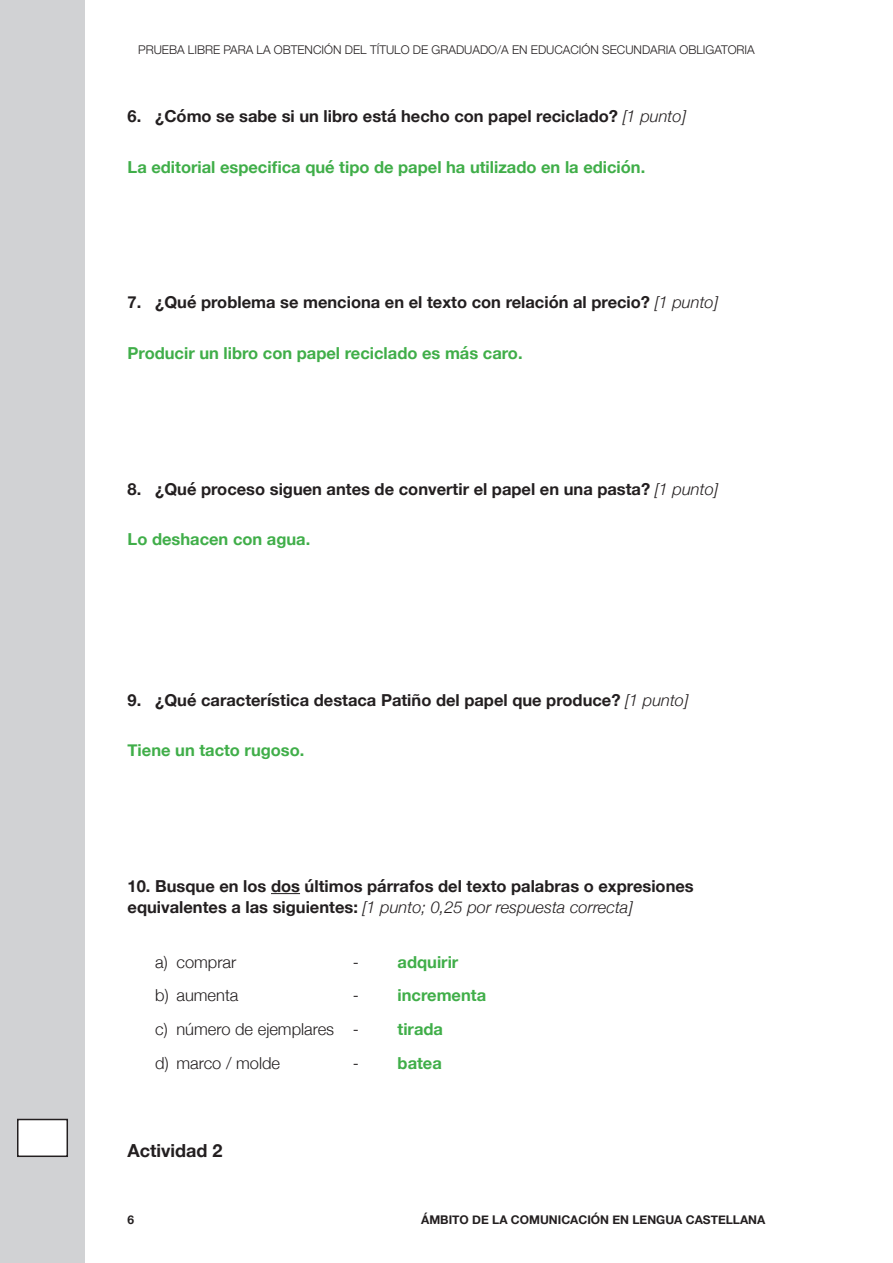
<style>
.page{position:relative;width:893px;height:1263px;background:#fff}
.page>*{position:absolute;margin:0;border:0;box-sizing:border-box;transform-origin:0 0}
.Text{font:700 18px "Helvetica Neue";color:#231f20}
.Pregunta{font:700 16.5px/21px "Helvetica Neue";color:#231f20}
.Pregunta-2{font:700 16.5px "Helvetica Neue";color:#40ae49}
.Subpregunta{font:300 16.5px "Helvetica Neue";color:#231f20}
.Subpregunta-2{font:700 16.5px "Helvetica Neue";color:#40ae49}
.t1{font:300 12px "Helvetica Neue";color:#231f20}
.t2{font:700 12px "Helvetica Neue";color:#231f20}
.s1{font-weight:300;font-style:italic}
.s2{font-weight:300;color:#231f20}
</style>
<div class="page">
<div style="left:0;top:0;width:85px;height:1263px;background:#d1d2d4"></div>
<svg style="left:271px;top:893px;width:29px;height:1px"></svg>
<div style="left:18px;top:1119px;width:49px;height:37px;background:#fff"></div>
<div style="left:17px;top:1119px;width:51px;height:38px;border:2px solid #231f20"></div>
<p class="t1" style="left:138px;top:40px;width:618px">PRUEBA LIBRE PARA LA OBTENCIÓN DEL TÍTULO DE GRADUADO/A EN EDUCACIÓN SECUNDARIA OBLIGATORIA</p>
<p class="Pregunta" style="left:128px;top:106px;width:560px">6. ¿Cómo se sabe si un libro está hecho con papel reciclado? <span class="s1">[1 punto]</span></p>
<p class="Pregunta-2" style="left:128px;top:154px;width:519px">La editorial especifica qué tipo de papel ha utilizado en la edición.</p>
<p class="Pregunta" style="left:128px;top:292px;width:592px">7. ¿Qué problema se menciona en el texto con relación al precio? <span class="s1">[1 punto]</span></p>
<p class="Pregunta-2" style="left:128px;top:340px;width:397px">Producir un libro con papel reciclado es más caro.</p>
<p class="Pregunta" style="left:128px;top:479px;width:592px">8. ¿Qué proceso siguen antes de convertir el papel en una pasta? <span class="s1">[1 punto]</span></p>
<p class="Pregunta-2" style="left:128px;top:526px;width:184px">Lo deshacen con agua.</p>
<p class="Pregunta" style="left:128px;top:690px;width:562px">9. ¿Qué característica destaca Patiño del papel que produce? <span class="s1">[1 punto]</span></p>
<p class="Pregunta-2" style="left:128px;top:737px;width:178px">Tiene un tacto rugoso.</p>
<p class="Pregunta" style="left:128px;top:876px;width:568px">10. Busque en los dos últimos párrafos del texto palabras o expresiones equivalentes a las siguientes: <span class="s1">[1 punto; 0,25 por respuesta correcta]</span></p>
<p class="Subpregunta" style="left:155px;top:948px;width:83px">a) comprar</p>
<p class="Subpregunta-2" style="left:353px;top:949px;width:107px"><span class="s2">-</span> adquirir</p>
<p class="Subpregunta" style="left:155px;top:982px;width:85px">b) aumenta</p>
<p class="Subpregunta-2" style="left:353px;top:983px;width:135px"><span class="s2">-</span> incrementa</p>
<p class="Subpregunta" style="left:155px;top:1016px;width:205px">c) número de ejemplares -</p>
<p class="Subpregunta-2" style="left:398px;top:1016px;width:47px">tirada</p>
<p class="Subpregunta" style="left:155px;top:1050px;width:126px">d) marco / molde</p>
<p class="Subpregunta-2" style="left:353px;top:1050px;width:90px"><span class="s2">-</span> batea</p>
<p class="Text" style="left:128px;top:1136px;width:96px">Actividad 2</p>
<p class="t2" style="left:128px;top:1210px;width:8px">6</p>
<p class="t2" style="left:421px;top:1210px;width:346px">ÁMBITO DE LA COMUNICACIÓN EN LENGUA CASTELLANA</p>
</div>
